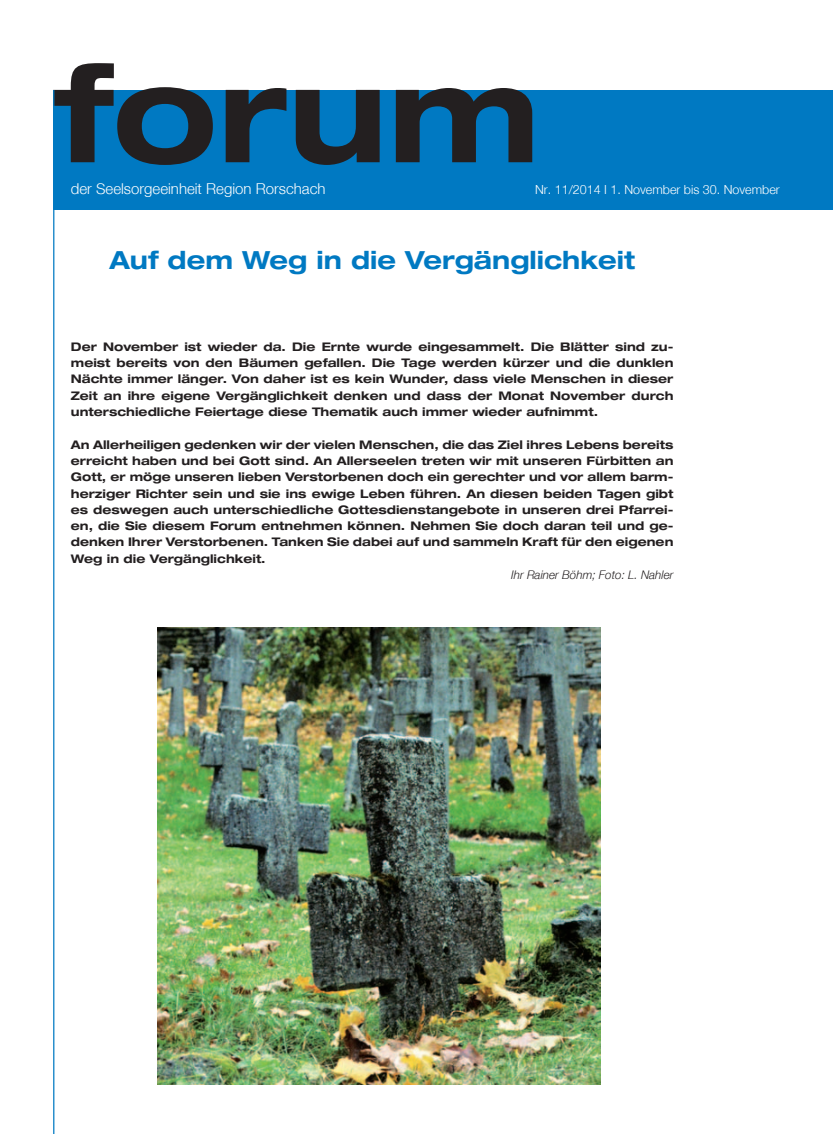
<style>
.page{position:relative;width:833px;height:1134px;background:#fff}
.page>*{position:absolute;margin:0;border:0;box-sizing:border-box;transform-origin:0 0}
.t1{font:700 expanded 25px "Helvetica Neue LT Std";color:#0079c2}
.t2{font:300 15px "Helvetica Neue";color:#fff}
.t3{font:300 12.5px "Helvetica Neue";color:#fff}
.t4{font:700 expanded 11.88px/16.2px "Helvetica Neue LT Std";color:#231f20;text-align:justify}
.t5{font:italic 300 11.88px "Helvetica Neue";color:#231f20}
</style>
<div class="page">
<div style="left:53px;top:90px;width:780px;height:119px;background:#0079c2"></div>
<svg style="left:53px;top:63px;width:479px;height:102px"></svg>
<hr style="left:53px;top:90px;width:1px;height:1044px;background:#0079c2">
<img style="left:158px;top:628px;width:442px;height:457px">
<p class="t2" style="left:71px;top:179px;width:256px">der Seelsorgeeinheit Region Rorschach</p>
<p class="t3" style="left:535px;top:182px;width:246px">Nr. 11/2014 I 1. November bis 30. November</p>
<h1 class="t1" style="left:109px;top:245px;width:527px">Auf dem Weg in die Vergänglichkeit</h1>
<p class="t4" style="left:71px;top:338px;width:604px">Der November ist wieder da. Die Ernte wurde eingesammelt. Die Blätter sind zu&shy;meist bereits von den Bäumen gefallen. Die Tage werden kürzer und die dunklen Nächte immer länger. Von daher ist es kein Wunder, dass viele Menschen in dieser Zeit an ihre eigene Vergänglichkeit denken und dass der Monat November durch unterschiedliche Feiertage diese Thematik auch immer wieder aufnimmt.</p>
<p class="t4" style="left:71px;top:436px;width:604px">An Allerheiligen gedenken wir der vielen Menschen, die das Ziel ihres Lebens bereits erreicht haben und bei Gott sind. An Allerseelen treten wir mit unseren Fürbitten an Gott, er möge unseren lieben Verstorbenen doch ein gerechter und vor allem barm&shy;herziger Richter sein und sie ins ewige Leben führen. An diesen beiden Tagen gibt es deswegen auch unterschiedliche Gottesdienstangebote in unseren drei Pfarrei&shy;en, die Sie diesem Forum entnehmen können. Nehmen Sie doch daran teil und ge&shy;denken Ihrer Verstorbenen. Tanken Sie dabei auf und sammeln Kraft für den eigenen Weg in die Vergänglichkeit.</p>
<p class="t5" style="left:511px;top:568px;width:164px">Ihr Rainer Böhm; Foto: L. Nahler</p>
</div>
